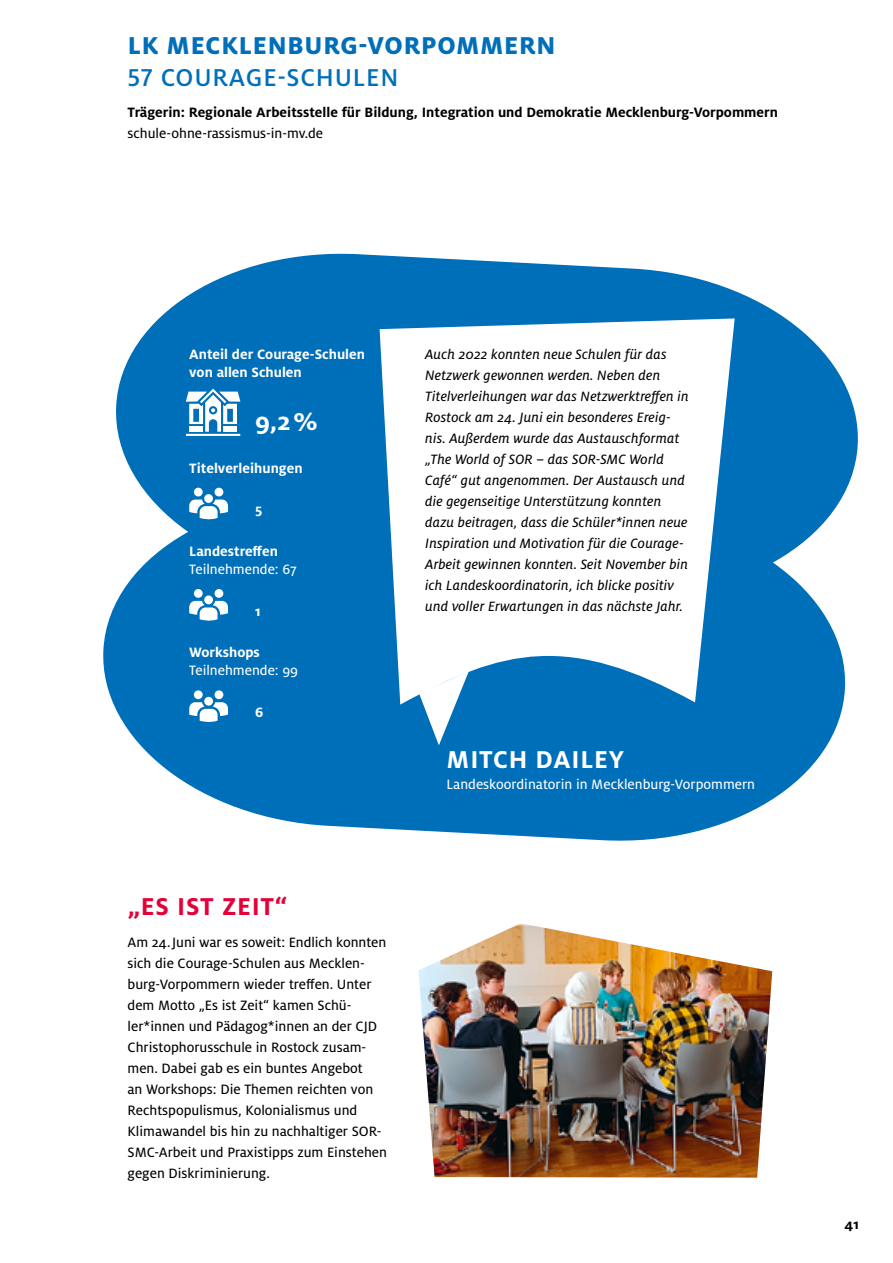
<style>
.page{position:relative;width:893px;height:1263px;background:#fff}
.page>*{position:absolute;margin:0;border:0;box-sizing:border-box;transform-origin:0 0}
.t1{font:800 27px "Milo Pro";letter-spacing:.03em;color:#006fb9}
.t2{font:500 27px "Milo Pro";letter-spacing:.03em;color:#006fb9}
.t3{font:700 27px "Milo Pro";letter-spacing:.03em;color:#fff}
.t4{font:700 27px "Milo Pro";letter-spacing:.03em;color:#e40138}
.t5{font:italic 15px/21px "Milo Pro Text";letter-spacing:.01em;color:#000}
.t6{font:15px/21px "Milo Pro Text";color:#000}
.t7{font:700 15px "Milo Pro";color:#000}
.t8{font:700 15px/18px "Milo Pro";color:#fff}
.t9{font:15px "Milo Pro Text";color:#fff}
</style>
<div class="page">
<svg style="left:103px;top:253px;width:755px;height:588px;fill:#006fb9"></svg>
<img style="left:418px;top:924px;width:354px;height:253px">
<svg style="left:419px;top:705px;width:50px;height:40px"></svg>
<svg style="left:380px;top:318px;width:355px;height:387px"></svg>
<hr style="left:186px;top:434px;width:54px;height:2px;background:#fff">
<svg style="left:186px;top:389px;width:54px;height:43px"></svg>
<div style="left:204px;top:494px;width:9px;height:9px;background:#fff;border-radius:50%"></div>
<div style="left:215px;top:488px;width:8px;height:8px;background:#fff;border-radius:50%"></div>
<div style="left:194px;top:488px;width:9px;height:8px;background:#fff;border-radius:50%"></div>
<svg style="left:189px;top:499px;width:39px;height:22px"></svg>
<div style="left:204px;top:595px;width:9px;height:9px;background:#fff;border-radius:50%"></div>
<div style="left:215px;top:589px;width:8px;height:9px;background:#fff;border-radius:50%"></div>
<div style="left:194px;top:589px;width:9px;height:9px;background:#fff;border-radius:50%"></div>
<svg style="left:189px;top:601px;width:39px;height:21px"></svg>
<div style="left:204px;top:697px;width:9px;height:9px;background:#fff;border-radius:50%"></div>
<div style="left:215px;top:690px;width:8px;height:9px;background:#fff;border-radius:50%"></div>
<div style="left:194px;top:690px;width:9px;height:9px;background:#fff;border-radius:50%"></div>
<svg style="left:189px;top:702px;width:39px;height:21px"></svg>
<h1 class="t1" style="left:128px;top:30px;width:429px">LK MECKLENBURG-VORPOMMERN</h1>
<h1 class="t2" style="left:128px;top:62px;width:272px">57 COURAGE-SCHULEN</h1>
<p class="t7" style="left:128px;top:104px;width:652px">Trägerin: Regionale Arbeitsstelle für Bildung, Integration und Demokratie Mecklenburg-Vorpommern</p>
<p class="t6" style="left:128px;top:123px;width:197px">schule-ohne-rassismus-in-mv.de</p>
<p class="t8" style="left:189px;top:345px;width:177px">Anteil der Courage-Schulen von allen Schulen</p>
<h1 class="t3" style="left:255px;top:406px;width:64px">9,2%</h1>
<p class="t8" style="left:189px;top:459px;width:115px">Titelverleihungen</p>
<p class="t8" style="left:255px;top:500px;width:9px">5</p>
<p class="t8" style="left:189px;top:542px;width:90px">Landestreffen</p>
<p class="t9" style="left:189px;top:561px;width:109px">Teilnehmende: 67</p>
<p class="t8" style="left:255px;top:602px;width:7px">1</p>
<p class="t8" style="left:189px;top:643px;width:72px">Workshops</p>
<p class="t9" style="left:189px;top:662px;width:110px">Teilnehmende: 99</p>
<p class="t8" style="left:255px;top:703px;width:10px">6</p>
<p class="t5" style="left:425px;top:343px;width:265px">Auch 2022 konnten neue Schulen für das Netzwerk gewonnen werden. Neben den Titelverleihungen war das Netzwerktreffen in Rostock am 24. Juni ein besonderes Ereig&shy;nis. Außerdem wurde das Austauschformat „The World of SOR – das SOR-SMC World Café“ gut angenommen. Der Austausch und die gegenseitige Unterstützung konnten dazu beitragen, dass die Schüler*innen neue Inspiration und Motivation für die Courage-Arbeit gewinnen konnten. Seit November bin ich Landeskoordinatorin, ich blicke positiv und voller Erwartungen in das nächste Jahr.</p>
<h1 class="t3" style="left:447px;top:744px;width:179px">MITCH DAILEY</h1>
<p class="t9" style="left:446px;top:776px;width:310px">Landeskoordinatorin in Mecklenburg-Vorpommern</p>
<h1 class="t4" style="left:128px;top:891px;width:162px">„ES IST ZEIT“</h1>
<p class="t6" style="left:128px;top:931px;width:261px">Am 24.Juni war es soweit: Endlich konnten sich die Courage-Schulen aus Mecklen&shy;burg-Vorpommern wieder treffen. Unter dem Motto „Es ist Zeit“ kamen Schü&shy;ler*innen und Pädagog*innen an der CJD Christophorusschule in Rostock zusam&shy;men. Dabei gab es ein buntes Angebot<br>an Workshops: Die Themen reichten von Rechtspopulismus, Kolonialismus und Klimawandel bis hin zu nachhaltiger SOR-SMC-Arbeit und Praxistipps zum Einstehen gegen Diskriminierung.</p>
<p class="t7" style="left:844px;top:1216px;width:16px">41</p>
</div>
